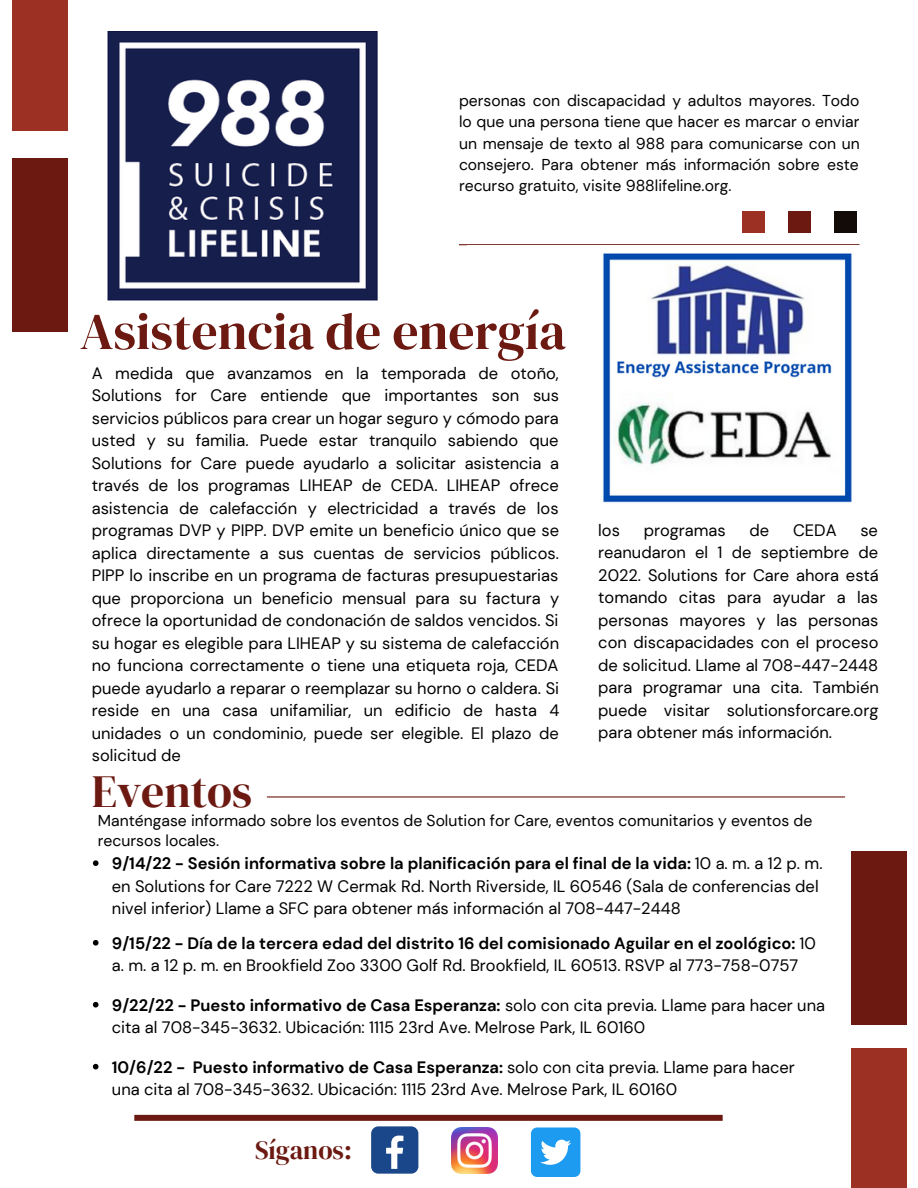
<style>
.page{position:relative;width:918px;height:1188px;background:#fff}
.page>*{position:absolute;margin:0;border:0;box-sizing:border-box;transform-origin:0 0}
.t1{font:51.6px "DM Serif Display";color:#6b1911}
.t2{font:45.6px "DM Serif Display";color:#6b1911}
.t3{font:26.1px "DM Serif Display";color:#6b1911}
.t4{font:16.5px/22.5px "DM Sans";color:#000}
.t5{font:15.75px/21.3px "DM Sans";color:#000;text-align:justify}
.s1{font-weight:700}
</style>
<div class="page">
<img style="left:107px;top:32px;width:270px;height:268px">
<hr style="left:459px;top:244px;width:401px;height:1px;background:#6b1911">
<div style="left:13px;top:0;width:55px;height:131px;background:#9c3123"></div>
<img style="left:603px;top:253px;width:249px;height:250px">
<div style="left:742px;top:212px;width:23px;height:21px;background:#9c3123"></div>
<div style="left:788px;top:212px;width:23px;height:21px;background:#6b1911"></div>
<div style="left:834px;top:212px;width:23px;height:21px;background:#130b08"></div>
<hr style="left:267px;top:796px;width:578px;height:2px;background:#6b1911">
<div style="left:851px;top:1048px;width:55px;height:140px;background:#9c3123"></div>
<div style="left:851px;top:852px;width:55px;height:173px;background:#6b1911"></div>
<div style="left:13px;top:159px;width:55px;height:173px;background:#6b1911"></div>
<div style="left:134px;top:1115px;width:589px;height:6px;background:#6b1911"></div>
<div style="left:371px;top:1126px;width:47px;height:48px;background:#1a4789;border-radius:7px"></div>
<svg style="left:386px;top:1136px;width:17px;height:33px"></svg>
<img style="left:451px;top:1127px;width:46px;height:47px">
<div style="left:531px;top:1127px;width:49px;height:50px;background:#1d9bf0;border-radius:6px"></div>
<svg style="left:540px;top:1140px;width:31px;height:25px"></svg>
<svg style="left:93px;top:1002px;width:6px;height:6px"></svg>
<svg style="left:93px;top:860px;width:6px;height:6px"></svg>
<svg style="left:93px;top:1064px;width:6px;height:5px"></svg>
<svg style="left:93px;top:940px;width:6px;height:6px"></svg>
<p class="t5" style="left:459px;top:90px;width:402px">personas con discapacidad y adultos mayores. Todo lo que una persona tiene que hacer es marcar o enviar un mensaje de texto al 988 para comunicarse con un consejero. Para obtener más información sobre este recurso gratuito, visite 988lifeline.org.</p>
<h1 class="t1" style="left:80px;top:296px;width:487px">Asistencia de energía</h1>
<p class="t4" style="left:92px;top:362px;width:469px;text-align:justify">A medida que avanzamos en la temporada de otoño, Solutions for Care entiende que importantes son sus servicios públicos para crear un hogar seguro y cómodo para usted y su familia. Puede estar tranquilo sabiendo que Solutions for Care puede ayudarlo a solicitar asistencia a través de los programas LIHEAP de CEDA. LIHEAP ofrece asistencia de calefacción y electricidad a través de los programas DVP y PIPP. DVP emite un beneficio único que se aplica directamente a sus cuentas de servicios públicos.<br>PIPP lo inscribe en un programa de facturas presupuestarias que proporciona un beneficio mensual para su factura y ofrece la oportunidad de condonación de saldos vencidos. Si su hogar es elegible para LIHEAP y su sistema de calefacción no funciona correctamente o tiene una etiqueta roja, CEDA puede ayudarlo a reparar o reemplazar su horno o caldera. Si reside en una casa unifamiliar, un edificio de hasta 4 unidades o un condominio, puede ser elegible. El plazo de solicitud de</p>
<h2 class="t2" style="left:92px;top:760px;width:162px">Eventos</h2>
<p class="t4" style="left:598px;top:519px;width:23px">los</p>
<p class="t4" style="left:644px;top:519px;width:84px">programas</p>
<p class="t4" style="left:750px;top:519px;width:21px">de</p>
<p class="t4" style="left:793px;top:519px;width:45px">CEDA</p>
<p class="t4" style="left:598px;top:519px;width:282px;text-align:justify;text-indent:262px">se reanudaron el 1 de septiembre de 2022. Solutions for Care ahora está tomando citas para ayudar a las personas mayores y las personas con discapacidades con el proceso de solicitud. Llame al 708-447-2448 para programar una cita. También puede visitar solutionsforcare.org para obtener más información.</p>
<p class="t5" style="left:98px;top:811px;width:716px;line-height:19.2px">Manténgase informado sobre los eventos de Solution for Care, eventos comunitarios y eventos de recursos locales.</p>
<p class="t4" style="left:112px;top:852px;width:712px"><span class="s1">9/14/22 - Sesión informativa sobre la planificación para el final de la vida:</span> 10 a. m. a 12 p. m. en Solutions for Care 7222 W Cermak Rd. North Riverside, IL 60546 (Sala de conferencias del nivel inferior) Llame a SFC para obtener más información al 708-447-2448</p>
<p class="t4" style="left:112px;top:932px;width:705px"><span class="s1">9/15/22 - Día de la tercera edad del distrito 16 del comisionado Aguilar en el zoológico:</span> 10 a. m. a 12 p. m. en Brookfield Zoo 3300 Golf Rd. Brookfield, IL 60513. RSVP al 773-758-0757</p>
<p class="t4" style="left:112px;top:994px;width:715px"><span class="s1">9/22/22 - Puesto informativo de Casa Esperanza:</span> solo con cita previa. Llame para hacer una cita al 708-345-3632. Ubicación: 1115 23rd Ave. Melrose Park, IL 60160</p>
<p class="t4" style="left:112px;top:1056px;width:685px"><span class="s1">10/6/22 - Puesto informativo de Casa Esperanza:</span> solo con cita previa. Llame para hacer una cita al 708-345-3632. Ubicación: 1115 23rd Ave. Melrose Park, IL 60160</p>
<h3 class="t3" style="left:255px;top:1132px;width:98px">Síganos:</h3>
</div>
